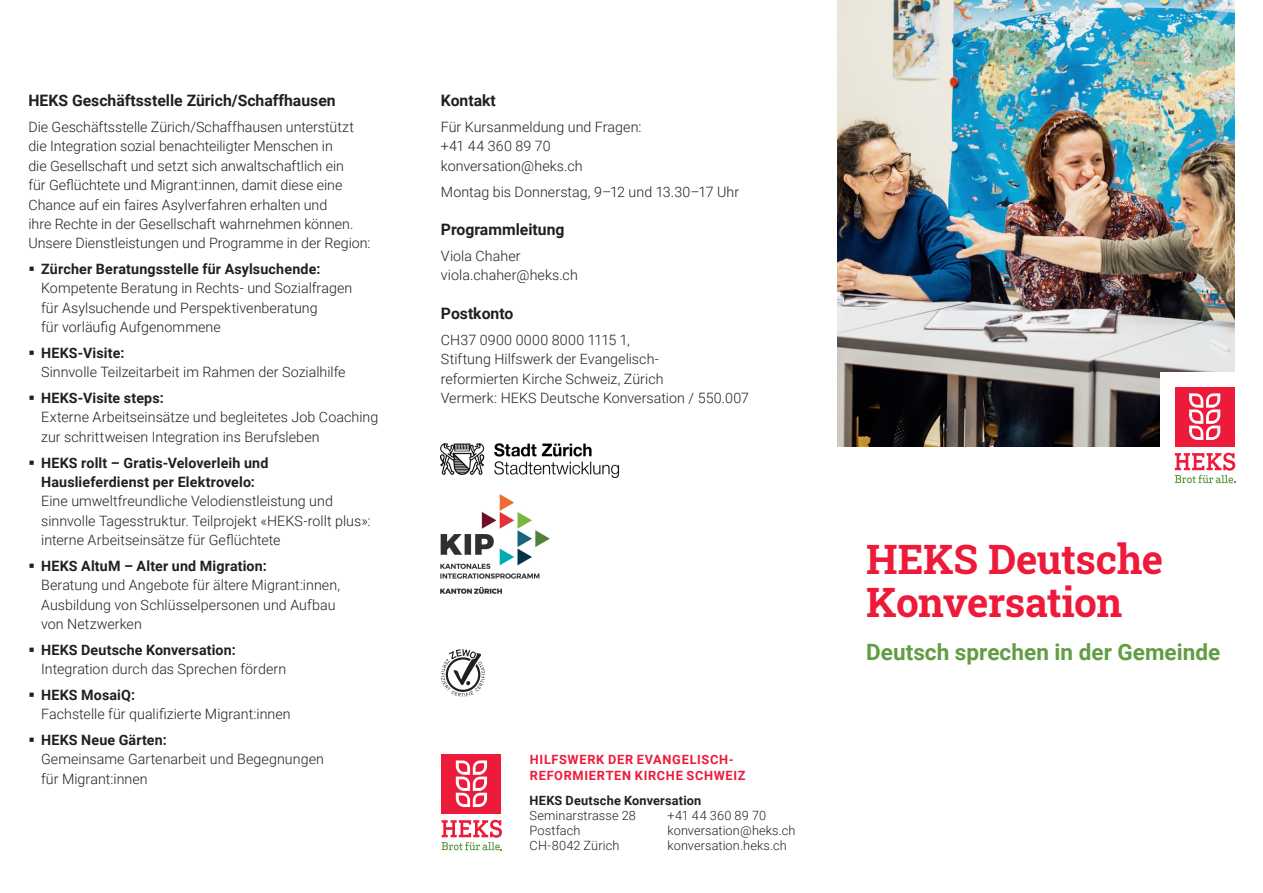
<style>
.page{position:relative;width:1263px;height:893px;background:#fff}
.page>*{position:absolute;margin:0;border:0;box-sizing:border-box;transform-origin:0 0}
.t1{font:700 40.5px/43.5px "Roboto Slab";letter-spacing:-.01em;color:#ed1a3a}
.t2{font:700 22.5px "Roboto";color:#629c44}
.t3{font:700 15.75px "Roboto";color:#231f20}
.t4{font:300 14.25px/19.4px "Roboto";letter-spacing:.005em;color:#231f20}
.t5{font:700 14.25px/19.4px "Roboto";letter-spacing:.01em;color:#231f20}
.t6{font:300 12.75px/15px "Roboto";letter-spacing:.01em;color:#231f20}
.t7{font:700 12.75px/16.5px "Roboto";letter-spacing:.055em;color:#ed1a3a}
.t8{font:700 12.75px "Roboto";letter-spacing:.015em;color:#231f20}
</style>
<div class="page">
<svg style="left:441px;top:649px;width:44px;height:48px"></svg>
<img style="left:838px;top:0;width:396px;height:446px">
<div style="left:1161px;top:373px;width:102px;height:166px;background:#fff"></div>
<svg style="left:1175px;top:453px;width:60px;height:30px"></svg>
<div style="left:1175px;top:387px;width:59px;height:59px;background:#ed1a3a"></div>
<svg style="left:1189px;top:393px;width:31px;height:47px"></svg>
<svg style="left:442px;top:820px;width:60px;height:30px"></svg>
<div style="left:442px;top:754px;width:59px;height:60px;background:#ed1a3a"></div>
<svg style="left:456px;top:760px;width:31px;height:47px"></svg>
<img style="left:441px;top:444px;width:178px;height:33px">
<img style="left:441px;top:494px;width:109px;height:99px">
<p class="t3" style="left:28px;top:90px;width:309px">HEKS Geschäftsstelle Zürich/Schaffhausen</p>
<p class="t4" style="left:28px;top:117px;width:344px">Die Geschäftsstelle Zürich/Schaffhausen unterstützt die Integration sozial benachteiligter Menschen in<br>die Gesellschaft und setzt sich anwaltschaftlich ein<br>für Geflüchtete und Migrant:innen, damit diese eine Chance auf ein faires Asylverfahren erhalten und<br>ihre Rechte in der Gesellschaft wahrnehmen können.<br>Unsere Dienstleistungen und Programme in der Region:</p>
<p class="t5" style="left:41px;top:259px;width:281px">Zürcher Beratungsstelle für Asylsuchende:</p>
<p class="t4" style="left:41px;top:278px;width:313px">Kompetente Beratung in Rechts- und Sozialfragen für Asylsuchende und Perspektivenberatung<br>für vorläufig Aufgenommene</p>
<p class="t5" style="left:41px;top:343px;width:85px">HEKS-Visite:</p>
<p class="t4" style="left:41px;top:362px;width:306px">Sinnvolle Teilzeitarbeit im Rahmen der Sozialhilfe</p>
<p class="t5" style="left:41px;top:388px;width:124px">HEKS-Visite steps:</p>
<p class="t4" style="left:41px;top:407px;width:339px">Externe Arbeitseinsätze und begleitetes Job Coaching zur schrittweisen Integration ins Berufsleben</p>
<p class="t5" style="left:41px;top:452px;width:229px">HEKS rollt – Gratis-Veloverleih und<br>Hauslieferdienst per Elektrovelo:</p>
<p class="t4" style="left:41px;top:491px;width:331px">Eine umweltfreundliche Velodienstleistung und sinnvolle Tagesstruktur. Teilprojekt «HEKS-rollt plus»: interne Arbeitseinsätze für Geflüchtete</p>
<p class="t5" style="left:41px;top:555px;width:227px">HEKS AltuM – Alter und Migration:</p>
<p class="t4" style="left:41px;top:575px;width:301px">Beratung und Angebote für ältere Migrant:innen,<br>Ausbildung von Schlüsselpersonen und Aufbau von Netzwerken</p>
<p class="t5" style="left:41px;top:639px;width:196px">HEKS Deutsche Konversation:</p>
<p class="t4" style="left:41px;top:659px;width:247px">Integration durch das Sprechen fördern</p>
<p class="t5" style="left:41px;top:685px;width:95px">HEKS MosaiQ:</p>
<p class="t4" style="left:41px;top:704px;width:251px">Fachstelle für qualifizierte Migrant:innen</p>
<p class="t5" style="left:41px;top:730px;width:127px">HEKS Neue Gärten:</p>
<p class="t4" style="left:41px;top:749px;width:284px">Gemeinsame Gartenarbeit und Begegnungen für Migrant:innen</p>
<p class="t3" style="left:441px;top:90px;width:57px">Kontakt</p>
<p class="t4" style="left:441px;top:117px;width:202px">Für Kursanmeldung und Fragen: +41 44 360 89 70 konversation@heks.ch</p>
<p class="t4" style="left:441px;top:181px;width:300px">Montag bis Donnerstag, 9–12 und 13.30–17 Uhr</p>
<p class="t3" style="left:441px;top:219px;width:125px">Programmleitung</p>
<p class="t4" style="left:441px;top:246px;width:138px">Viola Chaher viola.chaher@heks.ch</p>
<p class="t3" style="left:441px;top:303px;width:74px">Postkonto</p>
<p class="t4" style="left:441px;top:330px;width:310px">CH37 0900 0000 8000 1115 1,<br>Stiftung Hilfswerk der Evangelisch-<br>reformierten Kirche Schweiz, Zürich<br>Vermerk: HEKS Deutsche Konversation / 550.007</p>
<p class="t7" style="left:530px;top:750px;width:217px">HILFSWERK DER EVANGELISCH-<br>REFORMIERTEN KIRCHE SCHWEIZ</p>
<p class="t8" style="left:530px;top:792px;width:173px">HEKS Deutsche Konversation</p>
<p class="t6" style="left:530px;top:808px;width:108px">Seminarstrasse 28<br>Postfach<br>CH-8042 Zürich</p>
<p class="t6" style="left:668px;top:808px;width:129px">+41 44 360 89 70 konversation@heks.ch konversation.heks.ch</p>
<h1 class="t1" style="left:866px;top:536px;width:298px">HEKS Deutsche<br>Konversation</h1>
<h2 class="t2" style="left:866px;top:636px;width:355px">Deutsch sprechen in der Gemeinde</h2>
</div>
